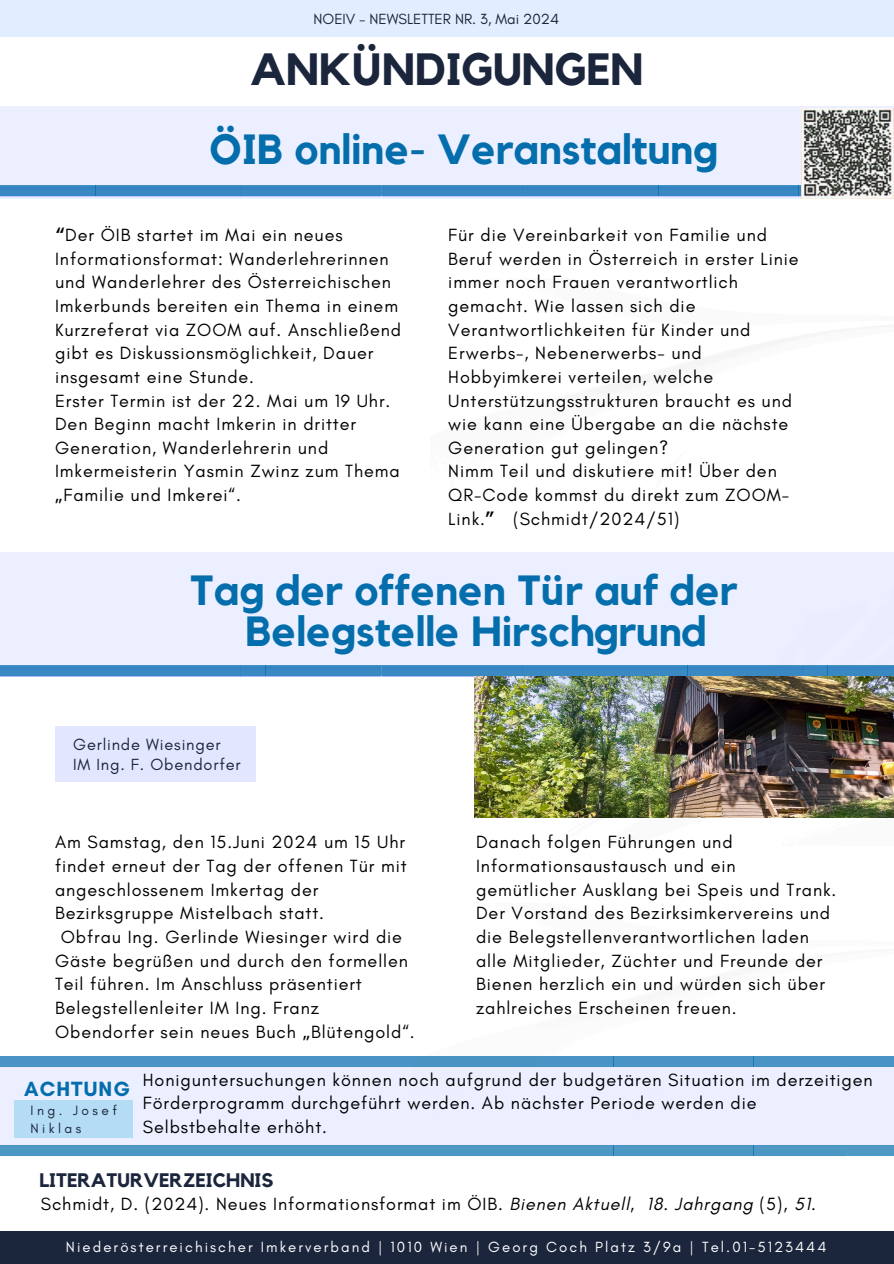
<style>
.page{position:relative;width:894px;height:1264px;background:#fff}
.page>*{position:absolute;margin:0;border:0;box-sizing:border-box;transform-origin:0 0}
.t1{font:700 45px "Kollektif";color:#1b253c}
.t2{font:700 42px "Kollektif";color:#036eab}
.t3{font:700 21px "Glacial Indifference";letter-spacing:.05em;color:#036eab}
.t4{font:700 19.5px "Kollektif";color:#1b253c}
.t5{font:18px/23.7px "Glacial Indifference";letter-spacing:.05em;color:#000}
.t6{font:16.5px "Glacial Indifference";letter-spacing:.05em;color:#1b253c}
.t7{font:15px "Glacial Indifference";letter-spacing:.14em;color:#fff}
.t8{font:15px "Glacial Indifference";color:#1b253c}
.t9{font:13.8px "Glacial Indifference";letter-spacing:.25em;color:#1b253c}
.s1{font-weight:700}
.s2{font-family:"Noto Sans"}
.s3{font-style:italic}
</style>
<div class="page">
<div style="left:0;top:552px;width:893px;height:114px;background:#ecefff"></div>
<div style="left:0;top:1231px;width:893px;height:32px;background:#1b253c"></div>
<div style="left:0;top:0;width:893px;height:36px;background:#e1eeff"></div>
<div style="left:0;top:106px;width:893px;height:92px;background:#ecefff"></div>
<div style="left:0;top:186px;width:100px;height:11px;background:#bac6fd"></div>
<div style="left:100px;top:186px;width:140px;height:11px;background:#bac6fd"></div>
<div style="left:240px;top:186px;width:141px;height:11px;background:#bac6fd"></div>
<div style="left:381px;top:186px;width:141px;height:11px;background:#bac6fd"></div>
<div style="left:522px;top:186px;width:141px;height:11px;background:#bac6fd"></div>
<div style="left:662px;top:186px;width:141px;height:11px;background:#bac6fd"></div>
<div style="left:55px;top:726px;width:200px;height:55px;background:#e2e7ff"></div>
<img style="left:474px;top:676px;width:419px;height:141px">
<div style="left:0;top:1056px;width:893px;height:89px;background:#ecefff"></div>
<div style="left:0;top:1056px;width:50px;height:11px;background:#4894c4"></div>
<div style="left:50px;top:1056px;width:141px;height:11px;background:#4894c4"></div>
<div style="left:191px;top:1056px;width:140px;height:11px;background:#4894c4"></div>
<div style="left:332px;top:1056px;width:140px;height:11px;background:#4894c4"></div>
<div style="left:472px;top:1056px;width:141px;height:11px;background:#4894c4"></div>
<div style="left:613px;top:1056px;width:140px;height:11px;background:#4894c4"></div>
<div style="left:752px;top:1056px;width:141px;height:11px;background:#4994c4"></div>
<div style="left:14px;top:1100px;width:119px;height:37px;background:#b4dcf4"></div>
<div style="left:0;top:1145px;width:50px;height:11px;background:#4b97c4"></div>
<div style="left:50px;top:1145px;width:141px;height:11px;background:#4b97c4"></div>
<div style="left:191px;top:1145px;width:140px;height:11px;background:#4b97c4"></div>
<div style="left:332px;top:1145px;width:140px;height:11px;background:#4b97c4"></div>
<div style="left:472px;top:1145px;width:141px;height:11px;background:#4b97c4"></div>
<div style="left:613px;top:1145px;width:140px;height:11px;background:#4b97c4"></div>
<div style="left:752px;top:1145px;width:141px;height:11px;background:#4f99c4"></div>
<div style="left:0;top:665px;width:125px;height:11px;background:#3b89c3"></div>
<div style="left:125px;top:665px;width:140px;height:11px;background:#3b89c3"></div>
<div style="left:265px;top:665px;width:141px;height:11px;background:#3b89c3"></div>
<div style="left:406px;top:665px;width:141px;height:11px;background:#3b89c3"></div>
<div style="left:547px;top:665px;width:140px;height:11px;background:#3b89c3"></div>
<div style="left:687px;top:665px;width:141px;height:11px;background:#3a88c3"></div>
<div style="left:827px;top:665px;width:66px;height:11px;background:#3a88c3"></div>
<div style="left:0;top:185px;width:95px;height:11px;background:#3a88c3"></div>
<div style="left:95px;top:185px;width:141px;height:11px;background:#3a88c3"></div>
<div style="left:236px;top:185px;width:141px;height:11px;background:#3a88c3"></div>
<div style="left:377px;top:185px;width:141px;height:11px;background:#3a88c3"></div>
<div style="left:518px;top:185px;width:140px;height:11px;background:#3a88c3"></div>
<div style="left:658px;top:185px;width:140px;height:11px;background:#3a88c3"></div>
<div style="left:798px;top:185px;width:95px;height:11px;background:#3a88c3"></div>
<img style="left:800px;top:109px;width:93px;height:90px">
<p class="t8" style="left:313px;top:10px;width:247px">NOEIV – NEWSLETTER NR. 3, Mai 2024</p>
<p class="t1" style="left:250px;top:48px;width:395px">ANKÜNDIGUNGEN</p>
<p class="t2" style="left:209px;top:130px;width:510px">ÖIB online- Veranstaltung</p>
<h2 class="t5" style="left:55px;top:223px;width:347px"><span class="s1">“</span>Der ÖIB startet im Mai ein neues Informationsformat: Wanderlehrerinnen und Wanderlehrer des Österreichischen Imkerbunds bereiten ein Thema in einem Kurzreferat via ZOOM auf. Anschließend gibt es Diskussionsmöglichkeit, Dauer insgesamt eine Stunde.<br>Erster Termin ist der 22. Mai um 19 Uhr.<br>Den Beginn macht Imkerin in dritter Generation, Wanderlehrerin und Imkermeisterin Yasmin Zwinz zum Thema <span class="s2">„</span>Familie und Imkerei“.</h2>
<p class="t5" style="left:448px;top:223px;width:352px">Für die Vereinbarkeit von Familie und Beruf werden in Österreich in erster Linie immer noch Frauen verantwortlich gemacht. Wie lassen sich die Verantwortlichkeiten für Kinder und Erwerbs-, Nebenerwerbs- und Hobbyimkerei verteilen, welche Unterstützungsstrukturen braucht es und wie kann eine Übergabe an die nächste Generation gut gelingen?<br>Nimm Teil und diskutiere mit! Über den QR-Code kommst du direkt zum ZOOM-Link.<span class="s1">”</span> (Schmidt/2024/51)</p>
<p class="t2" style="left:190px;top:570px;width:548px">Tag der offenen Tür auf der</p>
<h1 class="t2" style="left:245px;top:612px;width:462px">Belegstelle Hirschgrund</h1>
<p class="t6" style="left:73px;top:734px;width:149px">Gerlinde Wiesinger</p>
<p class="t6" style="left:73px;top:753px;width:169px">IM Ing. F. Obendorfer</p>
<p class="t5" style="left:55px;top:830px;width:351px">Am Samstag, den 15.Juni 2024 um 15 Uhr</p>
<p class="t5" style="left:55px;top:854px;width:353px">findet erneut der Tag der offenen Tür mit</p>
<p class="t5" style="left:55px;top:877px;width:265px">angeschlossenem Imkertag der</p>
<p class="t5" style="left:55px;top:901px;width:270px">Bezirksgruppe Mistelbach statt.</p>
<p class="t5" style="left:61px;top:924px;width:342px">Obfrau Ing. Gerlinde Wiesinger wird die</p>
<p class="t5" style="left:55px;top:948px;width:354px">Gäste begrüßen und durch den formellen</p>
<p class="t5" style="left:55px;top:972px;width:308px">Teil führen. Im Anschluss präsentiert</p>
<p class="t5" style="left:55px;top:995px;width:265px">Belegstellenleiter IM Ing. Franz</p>
<p class="t5" style="left:55px;top:1019px;width:361px">Obendorfer sein neues Buch <span class="s2">„</span>Blütengold“.</p>
<p class="t5" style="left:476px;top:830px;width:362px">Danach folgen Führungen und Informationsaustausch und ein gemütlicher Ausklang bei Speis und Trank.<br>Der Vorstand des Bezirksimkervereins und die Belegstellenverantwortlichen laden alle Mitglieder, Züchter und Freunde der Bienen herzlich ein und würden sich über zahlreiches Erscheinen freuen.</p>
<p class="t3" style="left:24px;top:1075px;width:107px">ACHTUNG</p>
<p class="t9" style="left:31px;top:1101px;width:88px">Ing. Josef</p>
<p class="t9" style="left:31px;top:1120px;width:52px">Niklas</p>
<p class="t5" style="left:143px;top:1067px;width:731px">Honiguntersuchungen können noch aufgrund der budgetären Situation im derzeitigen<br>Förderprogramm durchgeführt werden. Ab nächster Periode werden die<br>Selbstbehalte erhöht.</p>
<p class="t4" style="left:40px;top:1170px;width:235px">LITERATURVERZEICHNIS</p>
<p class="t5" style="left:41px;top:1192px;width:776px">Schmidt, D. (2024). Neues Informationsformat im ÖIB. <span class="s3">Bienen Aktuell, 18. Jahrgang</span> (5)<span class="s3">, 51.</span></p>
<p class="t7" style="left:66px;top:1237px;width:761px">Niederösterreichischer Imkerverband | 1010 Wien | Georg Coch Platz 3/9a | Tel.01-5123444</p>
</div>
